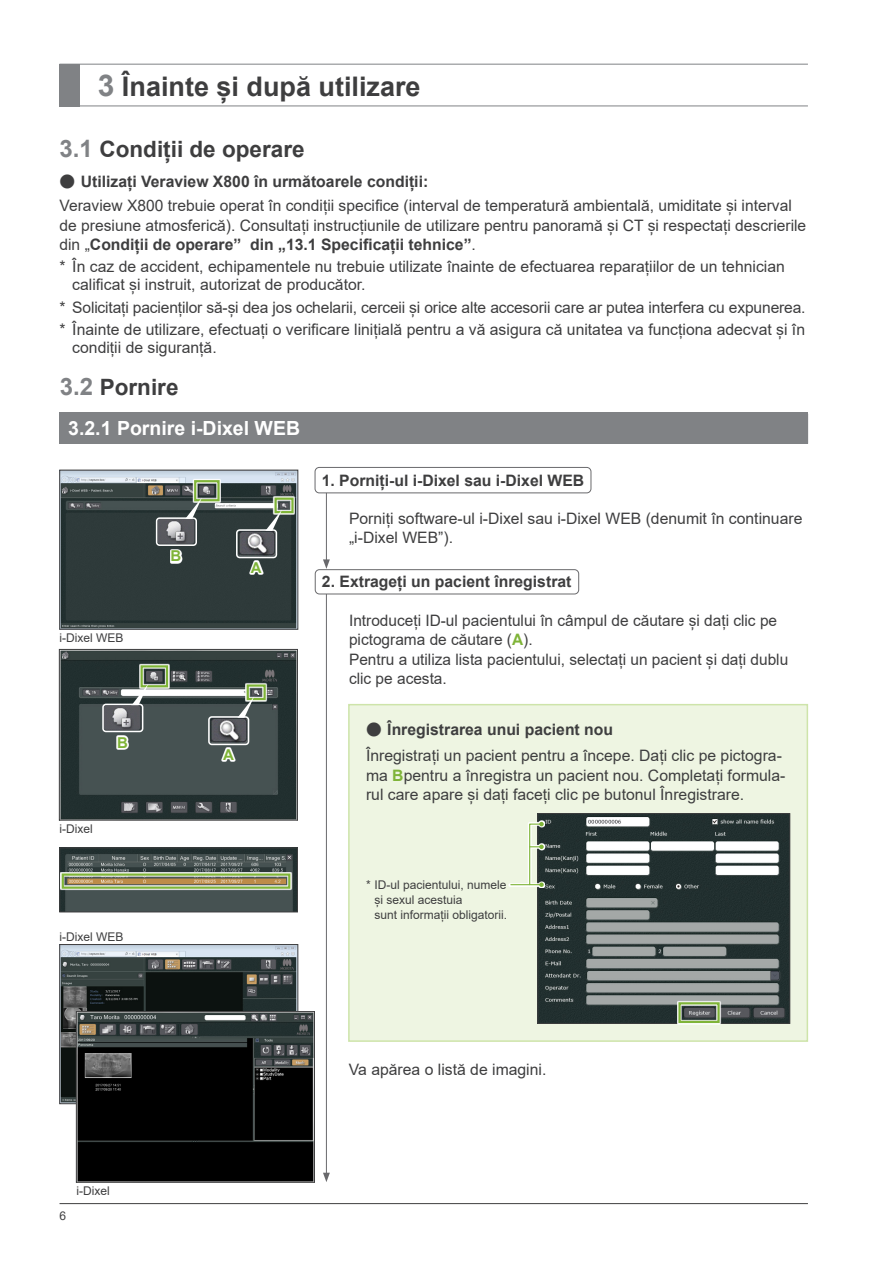
<style>
.page{position:relative;width:893px;height:1263px;background:#fff}
.page>*{position:absolute;margin:0;border:0;box-sizing:border-box;transform-origin:0 0}
.t1{font:700 27px "Arial";color:#3e3e3f}
.t2{font:700 22.5px "Arial";color:#3e3e3f}
.t3{font:700 19.5px "Arial";color:#fff}
.t4{font:15.75px/19.5px "Arial";color:#3e3e3f}
.t5{font:700 15.75px "Arial";color:#3e3e3f}
.t6{font:700 15px "Arial";color:#7fb438}
.t7{font:12px/15px "Arial";color:#3e3e3f}
.s1{font-size:30px;color:#808285}
.s2{font-size:24px;color:#808285}
.s3{font-family:"Meiryo";font-weight:700}
.s4{font-weight:700}
.s5{font-weight:700;color:#7fb438}
.s6{font-family:"Meiryo"}
</style>
<div class="page">
<hr style="left:60px;top:1203px;width:748px;height:1px;background:#3e3e3f">
<hr style="left:60px;top:106px;width:748px;height:1px;background:#808285">
<div style="left:60px;top:64px;width:20px;height:42px;background:#808285"></div>
<hr style="left:60px;top:64px;width:748px;height:1px;background:#808285">
<div style="left:348px;top:704px;width:460px;height:338px;background:#eef5e2;border:2px solid #cee4aa"></div>
<hr style="left:326px;top:470px;width:1px;height:92px;background:#69696c">
<svg style="left:323px;top:559px;width:7px;height:10px"></svg>
<hr style="left:326px;top:585px;width:1px;height:590px;background:#69696c">
<svg style="left:323px;top:1173px;width:7px;height:9px"></svg>
<div style="left:60px;top:412px;width:748px;height:31px;background:#808285"></div>
<div style="left:60px;top:414px;width:748px;height:30px;background:#808285"></div>
<div style="left:315px;top:467px;width:276px;height:26px;border:1px solid #69696c;border-radius:4px"></div>
<div style="left:315px;top:569px;width:264px;height:25px;border:1px solid #69696c;border-radius:4px"></div>
<img style="left:540px;top:815px;width:248px;height:206px">
<div style="left:538px;top:813px;width:252px;height:210px;border:1px solid #3e3e3f"></div>
<svg style="left:677px;top:1000px;width:44px;height:25px"></svg>
<div style="left:678px;top:1002px;width:42px;height:21px;border:2px solid #7fb438"></div>
<svg style="left:509px;top:820px;width:36px;height:68px"></svg>
<hr style="left:511px;top:884px;width:30px;height:1px;background:#7fb438">
<svg style="left:529px;top:822px;width:15px;height:65px"></svg>
<img style="left:62px;top:850px;width:234px;height:60px">
<div style="left:60px;top:848px;width:238px;height:64px;border:1px solid #3e3e3f"></div>
<svg style="left:60px;top:872px;width:232px;height:18px;background:#b09f82"></svg>
<div style="left:62px;top:873px;width:228px;height:16px;border:2px solid #7fb438"></div>
<img style="left:62px;top:946px;width:234px;height:156px">
<div style="left:60px;top:944px;width:238px;height:160px;border:1px solid #3e3e3f"></div>
<img style="left:78px;top:1013px;width:235px;height:167px">
<div style="left:76px;top:1011px;width:239px;height:171px;border:1px solid #3e3e3f"></div>
<img style="left:62px;top:472px;width:234px;height:155px">
<div style="left:60px;top:470px;width:238px;height:159px;border:1px solid #3e3e3f"></div>
<svg style="left:249px;top:560px;width:14px;height:15px"></svg>
<svg style="left:192px;top:478px;width:29px;height:25px"></svg>
<div style="left:194px;top:480px;width:26px;height:21px;border:2px solid #7fb438"></div>
<div style="left:170px;top:549px;width:12px;height:14px;background:#fff"></div>
<svg style="left:273px;top:496px;width:22px;height:19px"></svg>
<div style="left:274px;top:497px;width:20px;height:16px;border:2px solid #7fb438"></div>
<svg style="left:183px;top:497px;width:19px;height:28px"></svg>
<img style="left:159px;top:520px;width:35px;height:23px">
<div style="left:156px;top:517px;width:41px;height:29px;border:2px solid #fff;border-radius:3px"></div>
<svg style="left:263px;top:509px;width:19px;height:28px"></svg>
<img style="left:239px;top:532px;width:35px;height:23px">
<div style="left:236px;top:529px;width:41px;height:29px;border:2px solid #fff;border-radius:3px"></div>
<img style="left:61px;top:651px;width:235px;height:167px">
<div style="left:59px;top:649px;width:239px;height:171px;border:1px solid #3e3e3f"></div>
<svg style="left:221px;top:747px;width:15px;height:15px"></svg>
<svg style="left:139px;top:663px;width:31px;height:26px"></svg>
<div style="left:141px;top:665px;width:27px;height:22px;border:2px solid #7fb438"></div>
<div style="left:116px;top:735px;width:13px;height:14px;background:#fff"></div>
<svg style="left:245px;top:683px;width:22px;height:19px"></svg>
<div style="left:247px;top:684px;width:19px;height:16px;border:2px solid #7fb438"></div>
<svg style="left:130px;top:684px;width:18px;height:27px"></svg>
<img style="left:105px;top:707px;width:35px;height:22px">
<div style="left:102px;top:704px;width:41px;height:28px;border:2px solid #fff;border-radius:3px"></div>
<svg style="left:236px;top:696px;width:18px;height:28px"></svg>
<img style="left:211px;top:719px;width:35px;height:23px">
<div style="left:208px;top:716px;width:41px;height:29px;border:2px solid #fff;border-radius:3px"></div>
<h1 class="t1" style="left:98px;top:67px;width:324px"><span class="s1">3</span> Înainte și după utilizare</h1>
<h2 class="t2" style="left:60px;top:133px;width:247px"><span class="s2">3.1</span> Condiții de operare</h2>
<p class="t4" style="left:60px;top:170px;width:734px;line-height:23.7px"><span class="s3">ⶤ</span> <span class="s4">Utilizați Veraview X800 în următoarele condiții:<br></span>Veraview X800 trebuie operat în condiții specifice (interval de temperatură ambientală, umiditate și interval</p>
<p class="t4" style="left:60px;top:215px;width:748px">de presiune atmosferică). Consultați instrucțiunile de utilizare pentru panoramă și CT și respectați descrierile din „<span class="s4">Condiții de operare” din „13.1 Specificații tehnice”</span>.</p>
<p class="t4" style="left:72px;top:258px;width:714px;line-height:18px;text-indent:-13px">* În caz de accident, echipamentele nu trebuie utilizate înainte de efectuarea reparațiilor de un tehnician calificat și instruit, autorizat de producător.</p>
<p class="t4" style="left:60px;top:296px;width:747px;line-height:22.2px">* Solicitați pacienților să-și dea jos ochelarii, cerceii și orice alte accesorii care ar putea interfera cu expunerea. * Înainte de utilizare, efectuați o verificare linițială pentru a vă asigura că unitatea va funcționa adecvat și în</p>
<p class="t4" style="left:72px;top:337px;width:146px">condiții de siguranță.</p>
<h2 class="t2" style="left:60px;top:371px;width:120px"><span class="s2">3.2</span> Pornire</h2>
<p class="t3" style="left:68px;top:414px;width:233px">3.2.1 Pornire i-Dixel WEB</p>
<p class="t7" style="left:60px;top:630px;width:65px">i-Dixel WEB</p>
<p class="t6" style="left:117px;top:732px;width:12px">B</p>
<p class="t7" style="left:60px;top:821px;width:35px">i-Dixel</p>
<p class="t7" style="left:60px;top:929px;width:65px">i-Dixel WEB</p>
<p class="t6" style="left:170px;top:546px;width:12px">B</p>
<p class="t6" style="left:251px;top:557px;width:12px">A</p>
<p class="t6" style="left:223px;top:744px;width:12px">A</p>
<p class="t5" style="left:322px;top:469px;width:264px">1. Porniți-ul i-Dixel sau i-Dixel WEB</p>
<p class="t4" style="left:349px;top:508px;width:455px">Porniți software-ul i-Dixel sau i-Dixel WEB (denumit în continuare „i-Dixel WEB”).</p>
<p class="t5" style="left:322px;top:571px;width:251px">2. Extrageți un pacient înregistrat</p>
<p class="t4" style="left:349px;top:610px;width:441px">Introduceți ID-ul pacientului în câmpul de căutare și dați clic pe pictograma de căutare (<span class="s5">A</span>).<br>Pentru a utiliza lista pacientului, selectați un pacient și dați dublu clic pe acesta.</p>
<p class="t5" style="left:366px;top:718px;width:249px"><span class="s6">ⶤ</span> Înregistrarea unui pacient nou</p>
<p class="t4" style="left:366px;top:746px;width:421px">Înregistrați un pacient pentru a începe. Dați clic pe pictogra&shy;ma <span class="s5">B</span>pentru a înregistra un pacient nou. Completați formula&shy;rul care apare și dați faceți clic pe butonul Înregistrare.</p>
<p class="t7" style="left:375px;top:877px;width:134px;text-indent:-9px">* ID-ul pacientului, numele și sexul acestuia<br>sunt informații obligatorii.</p>
<p class="t7" style="left:60px;top:1208px;width:8px">6</p>
<p class="t7" style="left:77px;top:1183px;width:35px">i-Dixel</p>
<p class="t4" style="left:349px;top:1060px;width:199px">Va apărea o listă de imagini.</p>
</div>
